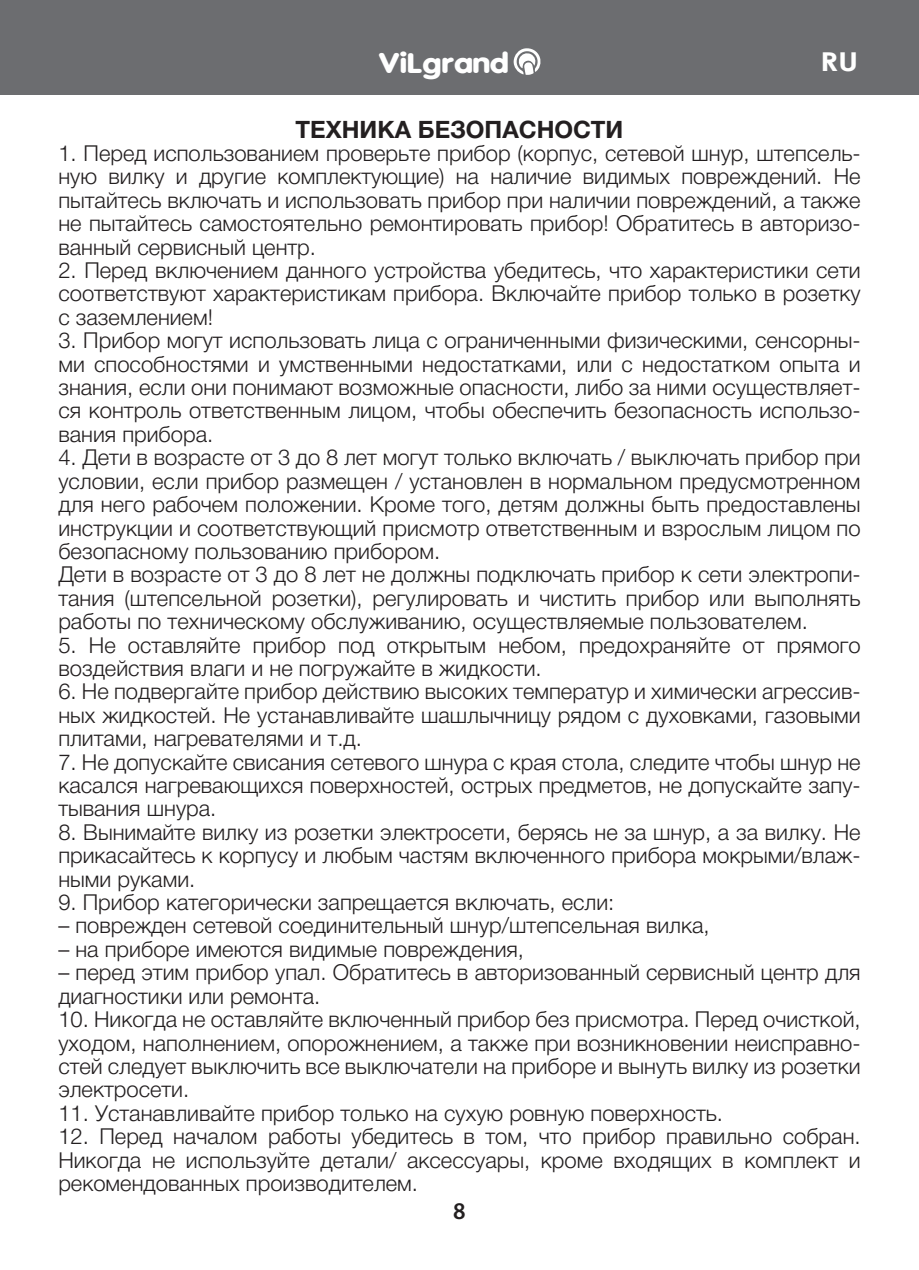
<style>
.page{position:relative;width:919px;height:1270px;background:#fff}
.page>*{position:absolute;margin:0;border:0;box-sizing:border-box;transform-origin:0 0}
.t1{font:700 27px "VAG World";color:#fff;scale:1.21 1}
.t2{font:700 26px "Century Gothic";color:#fff;scale:1.21 1}
.t3{font:700 24px "Helvetica Neue Cyr";color:#231f20}
.t4{font:600 24px "Myriad Pro";color:#231f20}
.t5{font:300 22px/23.4px "Helvetica Neue Cyr";color:#231f20;text-align:justify}
</style>
<div class="page">
<div style="left:0;top:0;width:918px;height:95px;background:#6c6d70"></div>
<svg style="left:513px;top:48px;width:28px;height:27px"></svg>
<p class="t1" style="left:378px;top:48px;width:109px">ViLgrand</p>
<p class="t2" style="left:820px;top:41px;width:33px">RU</p>
<p class="t3" style="left:295px;top:116px;width:329px">ТЕХНИКА БЕЗОПАСНОСТИ</p>
<p class="t5" style="left:58px;top:142px;width:803px">1. Перед использованием проверьте прибор (корпус, сетевой шнур, штепсель&shy;ную вилку и другие комплектующие) на наличие видимых повреждений. He пытайтесь включать и использовать прибор при наличии повреждений, а также не пытайтесь самостоятельно ремонтировать прибор! Обратитесь в авторизо&shy;ванный сервисный центр.</p>
<p class="t5" style="left:58px;top:259px;width:803px">2. Перед включением данного устройства убедитесь, что характеристики сети соответствуют характеристикам прибора. Включайте прибор только в розетку с заземлением!</p>
<p class="t5" style="left:58px;top:329px;width:803px">3. Прибор могут использовать лица с ограниченными физическими, сенсорны&shy;ми способностями и умственными недостатками, или с недостатком опыта и знания, если они понимают возможные опасности, либо за ними осуществляет&shy;ся контроль ответственным лицом, чтобы обеспечить безопасность использо&shy;вания прибора.</p>
<p class="t5" style="left:58px;top:446px;width:803px;text-align:left">4. Дети в возрасте от 3 до 8 лет могут только включать / выключать прибор при условии, если прибор размещен / установлен в нормальном предусмотренном для него рабочем положении. Кроме того, детям должны быть предоставлены инструкции и соответствующий присмотр ответственным и взрослым лицом по безопасному пользованию прибором.<br>Дети в возрасте от 3 до 8 лет не должны подключать прибор к сети электропи&shy;тания (штепсельной розетки), регулировать и чистить прибор или выполнять работы по техническому обслуживанию, осуществляемые пользователем.</p>
<p class="t5" style="left:58px;top:633px;width:803px">5. Не оставляйте прибор под открытым небом, предохраняйте от прямого воздействия влаги и не погружайте в жидкости.</p>
<p class="t5" style="left:58px;top:680px;width:803px">6. Не подвергайте прибор действию высоких температур и химически агрессив&shy;ных жидкостей. Не устанавливайте шашлычницу рядом с духовками, газовыми плитами, нагревателями и т.д.</p>
<p class="t5" style="left:58px;top:750px;width:803px">7. Не допускайте свисания сетевого шнура с края стола, следите чтобы шнур не касался нагревающихся поверхностей, острых предметов, не допускайте запу&shy;тывания шнура.</p>
<p class="t5" style="left:58px;top:821px;width:803px">8. Вынимайте вилку из розетки электросети, берясь не за шнур, а за вилку. Не прикасайтесь к корпусу и любым частям включенного прибора мокрыми/влаж&shy;ными руками.</p>
<p class="t5" style="left:58px;top:891px;width:557px">9. Прибор категорически запрещается включать, если:</p>
<p class="t5" style="left:58px;top:914px;width:652px">– поврежден сетевой соединительный шнур/штепсельная вилка,</p>
<p class="t5" style="left:58px;top:938px;width:467px">– на приборе имеются видимые повреждения,</p>
<p class="t5" style="left:58px;top:961px;width:803px">– перед этим прибор упал. Обратитесь в авторизованный сервисный центр для диагностики или ремонта.</p>
<p class="t5" style="left:58px;top:1008px;width:803px">10. Никогда не оставляйте включенный прибор без присмотра. Перед очисткой, уходом, наполнением, опорожнением, а также при возникновении неисправно&shy;стей следует выключить все выключатели на приборе и вынуть вилку из розетки электросети.</p>
<p class="t5" style="left:58px;top:1101px;width:666px">11. Устанавливайте прибор только на сухую ровную поверхность.</p>
<p class="t5" style="left:58px;top:1125px;width:803px">12. Перед началом работы убедитесь в том, что прибор правильно собран.<br>Никогда не используйте детали/ аксессуары, кроме входящих в комплект и рекомендованных производителем.</p>
<p class="t4" style="left:453px;top:1196px;width:14px">8</p>
</div>
